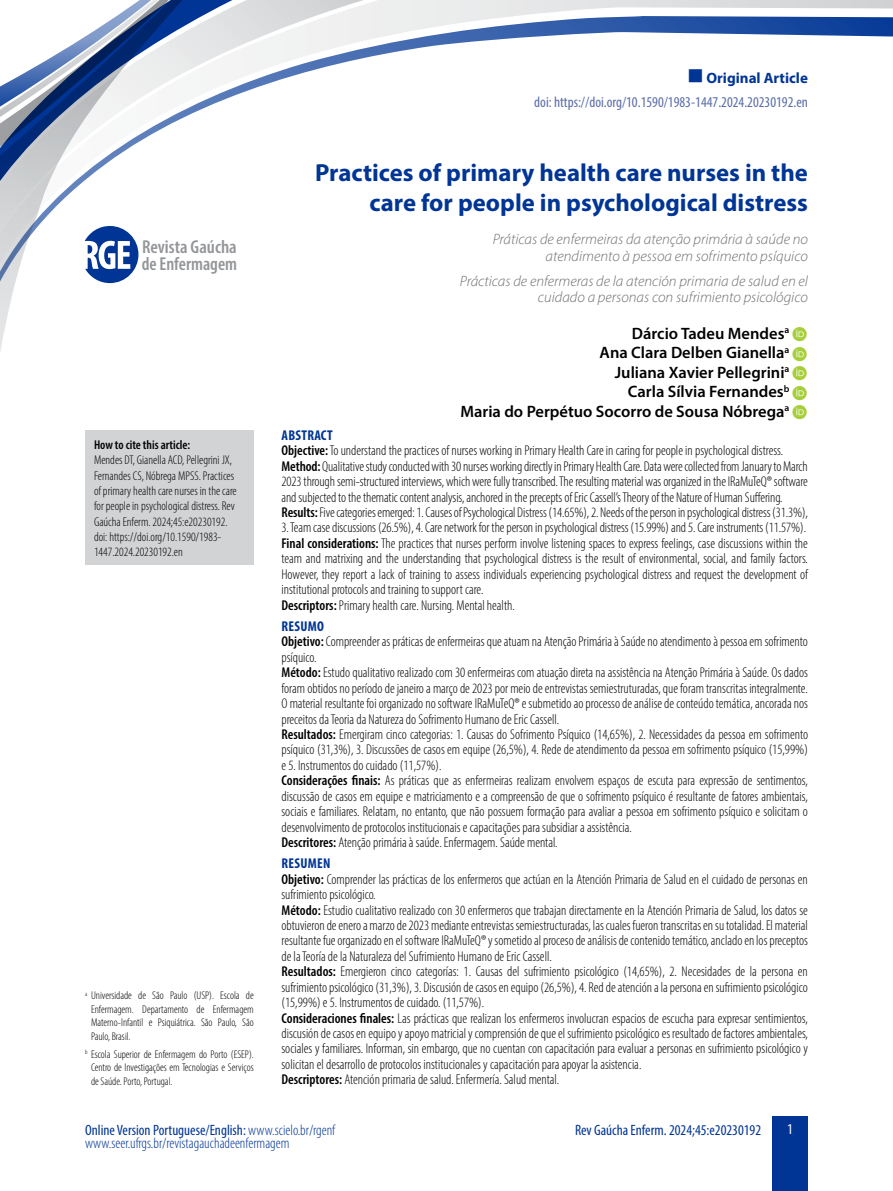
<style>
.page{position:relative;width:893px;height:1191px;background:#fff}
.page>*{position:absolute;margin:0;border:0;box-sizing:border-box;transform-origin:0 0}
.t1{font:700 24.75px/29.7px "Myriad Pro";color:#003595;text-align:right}
.t2{font:600 condensed 18.75px/16.6px "Myriad Pro";color:#939598}
.t3{font:600 16.5px/19.5px "Myriad Pro";color:#000;text-align:right}
.t4{font:italic 300 15px/16.5px "Myriad Pro";color:#6d6e71;text-align:right}
.t5{font:condensed 15px "Myriad Pro";color:#003595}
.t6{font:condensed 15px "Myriad Pro";color:#5a6da7}
.t7{font:300 condensed 15px "Myriad Pro";color:#003595}
.t8{font:700 15px "Myriad Pro";color:#003595}
.t9{font:condensed 15px "Myriad Pro";color:#fff}
.t10{font:300 condensed 14.25px/15.5px "Myriad Pro";color:#000}
.t11{font:300 condensed 12.75px/15.3px "Myriad Pro";color:#000}
.t12{font:600 condensed 12.75px "Myriad Pro";color:#000}
.t13{font:300 condensed 11.25px/13.5px "Myriad Pro";color:#000;text-align:justify}
.s1{font-weight:700;color:#003595}
.s2{font-weight:600}
.s3{font-weight:300}
</style>
<div class="page">
<svg style="left:202px;top:0;width:691px;height:109px"></svg>
<svg style="left:0;top:0;width:202px;height:352px"></svg>
<div style="left:772px;top:1116px;width:36px;height:75px;background:#003595"></div>
<svg style="left:85px;top:226px;width:53px;height:57px"></svg>
<div style="left:85px;top:430px;width:169px;height:135px;background:#d1d3d4"></div>
<svg style="left:689px;top:69px;width:13px;height:14px"></svg>
<p class="t8" style="left:706px;top:68px;width:103px">Original Article</p>
<h2 class="t2" style="left:142px;top:238px;width:97px">Revista Gaúcha de Enfermagem</h2>
<p class="t12" style="left:94px;top:437px;width:98px">How to cite this article:</p>
<p class="t11" style="left:94px;top:452px;width:144px">Mendes DT, Gianella ACD, Pellegrini JX, Fernandes CS, Nóbrega MPSS. Practices of primary health care nurses in the care for people in psychological distress. Rev Gaúcha Enferm. 2024;45:e20230192. doi: https://doi.org/10.1590/1983- 1447.2024.20230192.en</p>
<p class="t13" style="left:91px;top:988px;width:164px;text-indent:-6px"><sup>a</sup> Universidade de São Paulo (USP). Escola de Enfermagem. Departamento de Enfermagem Materno-Infantil e Psiquiátrica. São Paulo, São Paulo, Brasil.</p>
<p class="t13" style="left:91px;top:1047px;width:164px;text-indent:-6px"><sup>b</sup> Escola Superior de Enfermagem do Porto (ESEP).<br>Centro de Investigações em Tecnologias e Serviços de Saúde. Porto, Portugal.</p>
<p class="t6" style="left:534px;top:93px;width:275px">doi: https://doi.org/10.1590/1983-1447.2024.20230192.en</p>
<h1 class="t1" style="left:315px;top:157px;width:494px">Practices of primary health care nurses in the care for people in psychological distress</h1>
<p class="t4" style="left:493px;top:231px;width:317px">Práticas de enfermeiras da atenção primária à saúde no atendimento à pessoa em sofrimento psíquico</p>
<p class="t4" style="left:460px;top:272px;width:350px">Prácticas de enfermeras de la atención primaria de salud en el cuidado a personas con sufrimiento psicológico</p>
<p class="t3" style="left:460px;top:323px;width:331px">Dárcio Tadeu Mendes<sup>a<br></sup>Ana Clara Delben Gianella<sup>a<br></sup>Juliana Xavier Pellegrini<sup>a<br></sup>Carla Sílvia Fernandes<sup>b<br></sup>Maria do Perpétuo Socorro de Sousa Nóbrega<sup>a</sup></p>
<p class="t10" style="left:281px;top:427px;width:528px"><span class="s1">ABSTRACT<br></span><span class="s2">Objective:</span> To understand the practices of nurses working in Primary Health Care in caring for people in psychological distress.<br><span class="s2">Method:</span> Qualitative study conducted with 30 nurses working directly in Primary Health Care. Data were collected from January to March 2023 through semi-structured interviews, which were fully transcribed. The resulting material was organized in the IRaMuTeQ® software and subjected to the thematic content analysis, anchored in the precepts of Eric Cassell’s Theory of the Nature of Human Suffering.<br><span class="s2">Results:</span> Five categories emerged: 1. Causes of Psychological Distress (14.65%), 2. Needs of the person in psychological distress (31.3%),</p>
<p class="t10" style="left:281px;top:520px;width:528px">3. Team case discussions (26.5%), 4. Care network for the person in psychological distress (15.99%) and 5. Care instruments (11.57%).<br><span class="s2">Final considerations:</span> The practices that nurses perform involve listening spaces to express feelings, case discussions within the team and matrixing and the understanding that psychological distress is the result of environmental, social, and family factors.<br>However, they report a lack of training to assess individuals experiencing psychological distress and request the development of institutional protocols and training to support care.<br><span class="s2">Descriptors:</span> Primary health care. Nursing. Mental health.</p>
<p class="t10" style="left:281px;top:618px;width:528px"><span class="s1">RESUMO<br></span><span class="s2">Objetivo:</span> Compreender as práticas de enfermeiras que atuam na Atenção Primária à Saúde no atendimento à pessoa em sofrimento psíquico.<br><span class="s2">Método:</span> Estudo qualitativo realizado com 30 enfermeiras com atuação direta na assistência na Atenção Primária à Saúde. Os dados foram obtidos no período de janeiro a março de 2023 por meio de entrevistas semiestruturadas, que foram transcritas integralmente.<br>O material resultante foi organizado no software IRaMuTeQ® e submetido ao processo de análise de conteúdo temática, ancorada nos preceitos da Teoria da Natureza do Sofrimento Humano de Eric Cassell.<br><span class="s2">Resultados:</span> Emergiram cinco categorias: 1. Causas do Sofrimento Psíquico (14,65%), 2. Necessidades da pessoa em sofrimento psíquico (31,3%), 3. Discussões de casos em equipe (26,5%), 4. Rede de atendimento da pessoa em sofrimento psíquico (15,99%) e 5. Instrumentos do cuidado (11,57%).<br><span class="s2">Considerações finais:</span> As práticas que as enfermeiras realizam envolvem espaços de escuta para expressão de sentimentos, discussão de casos em equipe e matriciamento e a compreensão de que o sofrimento psíquico é resultante de fatores ambientais, sociais e familiares. Relatam, no entanto, que não possuem formação para avaliar a pessoa em sofrimento psíquico e solicitam o desenvolvimento de protocolos institucionais e capacitações para subsidiar a assistência.<br><span class="s2">Descritores:</span> Atenção primária à saúde. Enfermagem. Saúde mental.</p>
<p class="t10" style="left:281px;top:855px;width:528px"><span class="s1">RESUMEN<br></span><span class="s2">Objetivo:</span> Comprender las prácticas de los enfermeros que actúan en la Atención Primaria de Salud en el cuidado de personas en sufrimiento psicológico.<br><span class="s2">Método:</span> Estudio cualitativo realizado con 30 enfermeros que trabajan directamente en la Atención Primaria de Salud, los datos se obtuvieron de enero a marzo de 2023 mediante entrevistas semiestructuradas, las cuales fueron transcritas en su totalidad. El material resultante fue organizado en el software IRaMuTeQ® y sometido al proceso de análisis de contenido temático, anclado en los preceptos de la Teoría de la Naturaleza del Sufrimiento Humano de Eric Cassell.<br><span class="s2">Resultados:</span> Emergieron cinco categorías: 1. Causas del sufrimiento psicológico (14,65%), 2. Necesidades de la persona en sufrimiento psicológico (31,3%), 3. Discusión de casos en equipo (26,5%), 4. Red de atención a la persona en sufrimiento psicológico (15,99%) e 5. Instrumentos de cuidado. (11,57%).<br><span class="s2">Consideraciones finales:</span> Las prácticas que realizan los enfermeros involucran espacios de escucha para expresar sentimientos, discusión de casos en equipo y apoyo matricial y comprensión de que el sufrimiento psicológico es resultado de factores ambientales, sociales y familiares. Informan, sin embargo, que no cuentan con capacitación para evaluar a personas en sufrimiento psicológico y solicitan el desarrollo de protocolos institucionales y capacitación para apoyar la asistencia.<br><span class="s2">Descriptores:</span> Atención primaria de salud. Enfermería. Salud mental.</p>
<p class="t5" style="left:85px;top:1121px;width:252px">Online Version Portuguese/English: <span class="s3">www.scielo.br/rgenf</span></p>
<p class="t7" style="left:85px;top:1134px;width:206px">www.seer.ufrgs.br/revistagauchadeenfermagem</p>
<p class="t5" style="left:575px;top:1121px;width:188px">Rev Gaúcha Enferm. 2024;45:e20230192</p>
<p class="t9" style="left:787px;top:1120px;width:7px">1</p>
</div>
